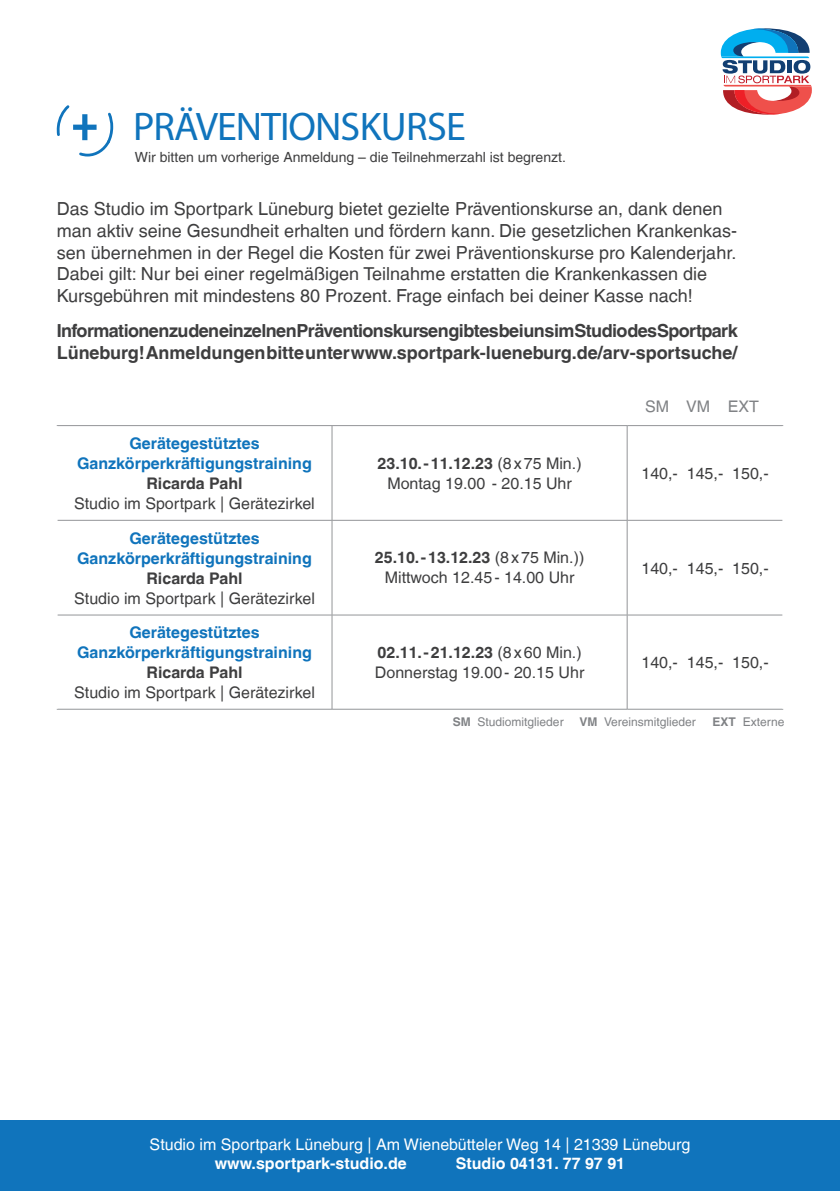
<style>
.page{position:relative;width:840px;height:1191px;background:#fff}
.page>*{position:absolute;margin:0;border:0;box-sizing:border-box;transform-origin:0 0}
.t1{font:40px "Myriad Pro";letter-spacing:-.025em;color:#1074bc}
.t2{font:18px/21.6px "Helvetica LT";color:#3e3e3f}
.t3{font:700 18px/21.6px "Helvetica LT";letter-spacing:-.035em;color:#3e3e3f}
.t4{font:16px/20px "Helvetica LT";color:#3e3e3f;text-align:center}
.t5{font:700 16px/20px "Helvetica LT";color:#1074bc;text-align:center}
.t6{font:16px "Helvetica LT";color:#fff}
.t7{font:700 16px "Helvetica LT";color:#fff}
.t8{font:700 16px "Helvetica LT";color:#3e3e3f}
.t9{font:16px "Helvetica LT";color:#808285}
.t10{font:14px "Helvetica LT";color:#3e3e3f}
.t11{font:12px "Helvetica LT";color:#808285}
.s1{font-weight:700}
</style>
<div class="page">
<hr style="left:57px;top:425px;width:275px;height:1px;background:#939598">
<hr style="left:332px;top:425px;width:294px;height:1px;background:#939598">
<hr style="left:331px;top:426px;width:1px;height:94px;background:#939598">
<hr style="left:626px;top:425px;width:156px;height:1px;background:#939598">
<hr style="left:626px;top:426px;width:1px;height:94px;background:#939598">
<hr style="left:57px;top:520px;width:275px;height:1px;background:#939598">
<hr style="left:332px;top:520px;width:294px;height:1px;background:#939598">
<hr style="left:331px;top:520px;width:1px;height:95px;background:#939598">
<hr style="left:626px;top:520px;width:156px;height:1px;background:#939598">
<hr style="left:626px;top:520px;width:1px;height:95px;background:#939598">
<hr style="left:57px;top:614px;width:275px;height:1px;background:#939598">
<hr style="left:332px;top:614px;width:294px;height:1px;background:#939598">
<hr style="left:331px;top:615px;width:1px;height:94px;background:#939598">
<hr style="left:626px;top:614px;width:156px;height:1px;background:#939598">
<hr style="left:626px;top:615px;width:1px;height:94px;background:#939598">
<hr style="left:57px;top:709px;width:275px;height:1px;background:#939598">
<hr style="left:332px;top:709px;width:294px;height:1px;background:#939598">
<hr style="left:626px;top:709px;width:156px;height:1px;background:#939598">
<hr style="left:57px;top:520px;width:1px;height:95px;background:#fff">
<div style="left:0;top:1120px;width:839px;height:71px;background:#1074bc"></div>
<svg style="left:720px;top:28px;width:91px;height:87px"></svg>
<svg style="left:56px;top:105px;width:58px;height:52px"></svg>
<div style="left:73px;top:125px;width:23px;height:5px;background:#1074bc"></div>
<div style="left:82px;top:114px;width:5px;height:26px;background:#1074bc"></div>
<h1 class="t1" style="left:133px;top:102px;width:334px">PRÄVENTIONSKURSE</h1>
<p class="t10" style="left:135px;top:149px;width:432px">Wir bitten um vorherige Anmeldung – die Teilnehmerzahl ist begrenzt.</p>
<p class="t2" style="left:57px;top:198px;width:681px">Das Studio im Sportpark Lüneburg bietet gezielte Präventionskurse an, dank denen man aktiv seine Gesundheit erhalten und fördern kann. Die gesetzlichen Krankenkas&shy;sen übernehmen in der Regel die Kosten für zwei Präventionskurse pro Kalenderjahr.<br>Dabei gilt: Nur bei einer regelmäßigen Teilnahme erstatten die Krankenkassen die Kursgebühren mit mindestens 80 Prozent. Frage einfach bei deiner Kasse nach!</p>
<p class="t3" style="left:57px;top:320px;width:682px">Informationen zu den einzelnen Präventionskursen gibt es bei uns im Studio des Sportpark<br>Lüneburg! Anmeldungen bitte unter www.sportpark-lueneburg.de/arv-sportsuche/</p>
<p class="t5" style="left:77px;top:433px;width:236px">Gerätegestütztes<br>Ganzkörperkräftigungstraining</p>
<p class="t8" style="left:146px;top:473px;width:98px">Ricarda Pahl</p>
<p class="t4" style="left:74px;top:493px;width:242px">Studio im Sportpark | Gerätezirkel</p>
<p class="t5" style="left:77px;top:528px;width:236px">Gerätegestütztes<br>Ganzkörperkräftigungstraining</p>
<p class="t8" style="left:146px;top:568px;width:98px">Ricarda Pahl</p>
<p class="t4" style="left:74px;top:588px;width:242px">Studio im Sportpark | Gerätezirkel</p>
<p class="t5" style="left:77px;top:622px;width:236px">Gerätegestütztes<br>Ganzkörperkräftigungstraining</p>
<p class="t8" style="left:146px;top:662px;width:98px">Ricarda Pahl</p>
<p class="t4" style="left:74px;top:682px;width:242px">Studio im Sportpark | Gerätezirkel</p>
<p class="t9" style="left:644px;top:397px;width:115px">SM VM EXT</p>
<p class="t4" style="left:377px;top:453px;width:205px"><span class="s1">23.10.-11.12.23</span> (8x75 Min.)<br>Montag 19.00 - 20.15 Uhr</p>
<p class="t4" style="left:641px;top:463px;width:129px">140,- 145,- 150,-</p>
<p class="t4" style="left:374px;top:548px;width:211px"><span class="s1">25.10.-13.12.23</span> (8x75 Min.))<br>Mittwoch 12.45- 14.00 Uhr</p>
<p class="t4" style="left:641px;top:558px;width:129px">140,- 145,- 150,-</p>
<p class="t4" style="left:374px;top:642px;width:211px;text-align:left"><span class="s1">02.11.-21.12.23</span> (8x60 Min.)<br>Donnerstag 19.00- 20.15 Uhr</p>
<p class="t4" style="left:641px;top:652px;width:129px">140,- 145,- 150,-</p>
<p class="t11" style="left:452px;top:714px;width:112px"><span class="s1">SM</span> Studiomitglieder</p>
<p class="t11" style="left:579px;top:714px;width:118px"><span class="s1">VM</span> Vereinsmitglieder</p>
<p class="t11" style="left:712px;top:714px;width:73px"><span class="s1">EXT</span> Externe</p>
<p class="t6" style="left:149px;top:1134px;width:542px">Studio im Sportpark Lüneburg | Am Wienebütteler Weg 14 | 21339 Lüneburg</p>
<p class="t7" style="left:215px;top:1153px;width:193px">www.sportpark-studio.de</p>
<p class="t7" style="left:455px;top:1153px;width:171px">Studio 04131. 77 97 91</p>
</div>
